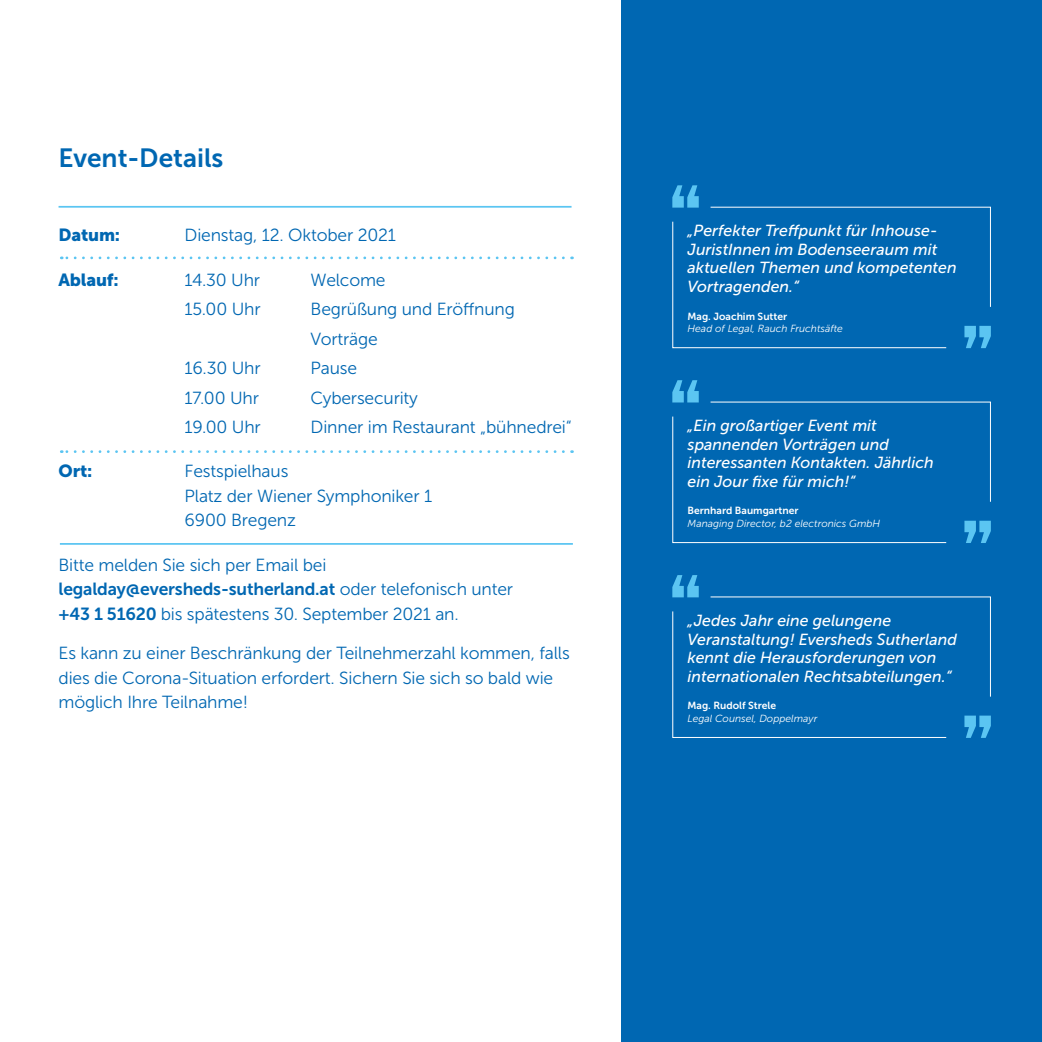
<style>
.page{position:relative;width:1042px;height:1042px;background:#fff}
.page>*{position:absolute;margin:0;border:0;box-sizing:border-box;transform-origin:0 0}
.t1{font:26.25px "Museo Sans 700";color:#0067b2}
.t2{font:17.5px/24.5px "Museo Sans 300";letter-spacing:-.01em;color:#0067b2}
.t3{font:17.5px "Museo Sans 700";letter-spacing:-.01em;color:#0067b2}
.t4{font:17.5px "Museo Sans 900";letter-spacing:-.01em;color:#0067b2}
.t5{font:italic 15.92px/18.6px "Museo Sans 500";color:#fff}
.t6{font:italic 10.33px "Museo Sans 300";color:#fff}
.t7{font:10.33px "Museo Sans 700";color:#fff}
.s1{font-family:"Museo Sans 300"}
.s2{font-family:"Museo Sans 700"}
</style>
<div class="page">
<svg style="left:61px;top:450px;width:502px;height:3px"></svg>
<hr style="left:60px;top:543px;width:513px;height:2px;background:#5bc5f2">
<hr style="left:59px;top:206px;width:512px;height:2px;background:#5bc5f2">
<div style="left:621px;top:0;width:421px;height:1042px;background:#0067b2"></div>
<svg style="left:672px;top:185px;width:319px;height:163px"></svg>
<svg style="left:672px;top:380px;width:319px;height:163px"></svg>
<svg style="left:672px;top:575px;width:319px;height:163px"></svg>
<svg style="left:61px;top:256px;width:502px;height:3px"></svg>
<h1 class="t1" style="left:59px;top:144px;width:166px">Event-Details</h1>
<p class="t4" style="left:59px;top:225px;width:63px">Datum:</p>
<p class="t2" style="left:185px;top:223px;width:213px">Dienstag, 12. Oktober 2021</p>
<p class="t4" style="left:59px;top:270px;width:62px">Ablauf:</p>
<p class="t2" style="left:185px;top:268px;width:77px">14.30 Uhr</p>
<p class="t2" style="left:311px;top:268px;width:77px">Welcome</p>
<p class="t2" style="left:185px;top:297px;width:78px">15.00 Uhr</p>
<p class="t2" style="left:311px;top:295px;width:206px;line-height:29.4px">Begrüßung und Eröffnung<br>Vorträge</p>
<p class="t2" style="left:185px;top:356px;width:78px">16.30 Uhr</p>
<p class="t2" style="left:311px;top:356px;width:48px">Pause</p>
<p class="t2" style="left:185px;top:385px;width:76px">17.00 Uhr</p>
<p class="t2" style="left:311px;top:385px;width:109px">Cybersecurity</p>
<p class="t2" style="left:185px;top:415px;width:78px">19.00 Uhr</p>
<p class="t2" style="left:311px;top:415px;width:262px">Dinner im Restaurant „bühnedrei“</p>
<p class="t4" style="left:59px;top:461px;width:35px">Ort:</p>
<p class="t2" style="left:185px;top:459px;width:249px">Festspielhaus<br>Platz der Wiener Symphoniker 1<br>6900 Bregenz</p>
<p class="t2" style="left:59px;top:552px;width:269px">Bitte melden Sie sich per Email bei</p>
<p class="t3" style="left:59px;top:579px;width:456px">legalday@eversheds-sutherland.at <span class="s1">oder telefonisch unter</span></p>
<p class="t2" style="left:59px;top:601px;width:402px"><span class="s2">+43 1 51620</span> bis spätestens 30. September 2021 an.</p>
<p class="t2" style="left:59px;top:641px;width:513px">Es kann zu einer Beschränkung der Teilnehmerzahl kommen, falls dies die Corona-Situation erfordert. Sichern Sie sich so bald wie möglich Ihre Teilnahme!</p>
<p class="t5" style="left:687px;top:222px;width:271px">„Perfekter Treffpunkt für Inhouse-<br>JuristInnen im Bodenseeraum mit aktuellen Themen und kompetenten<br>Vortragenden.“</p>
<p class="t7" style="left:687px;top:310px;width:101px">Mag. Joachim Sutter</p>
<p class="t6" style="left:687px;top:323px;width:157px">Head of Legal, Rauch Fruchtsäfte</p>
<p class="t5" style="left:687px;top:416px;width:248px">„Ein großartiger Event mit spannenden Vorträgen und interessanten Kontakten. Jährlich ein Jour fixe für mich!“</p>
<p class="t7" style="left:687px;top:505px;width:112px">Bernhard Baumgartner</p>
<p class="t6" style="left:687px;top:518px;width:194px">Managing Director, b2 electronics GmbH</p>
<p class="t5" style="left:687px;top:611px;width:271px">„Jedes Jahr eine gelungene Veranstaltung! Eversheds Sutherland kennt die Herausforderungen von internationalen Rechtsabteilungen.“</p>
<p class="t7" style="left:687px;top:700px;width:90px">Mag. Rudolf Strele</p>
<p class="t6" style="left:687px;top:712px;width:131px">Legal Counsel, Doppelmayr</p>
</div>
